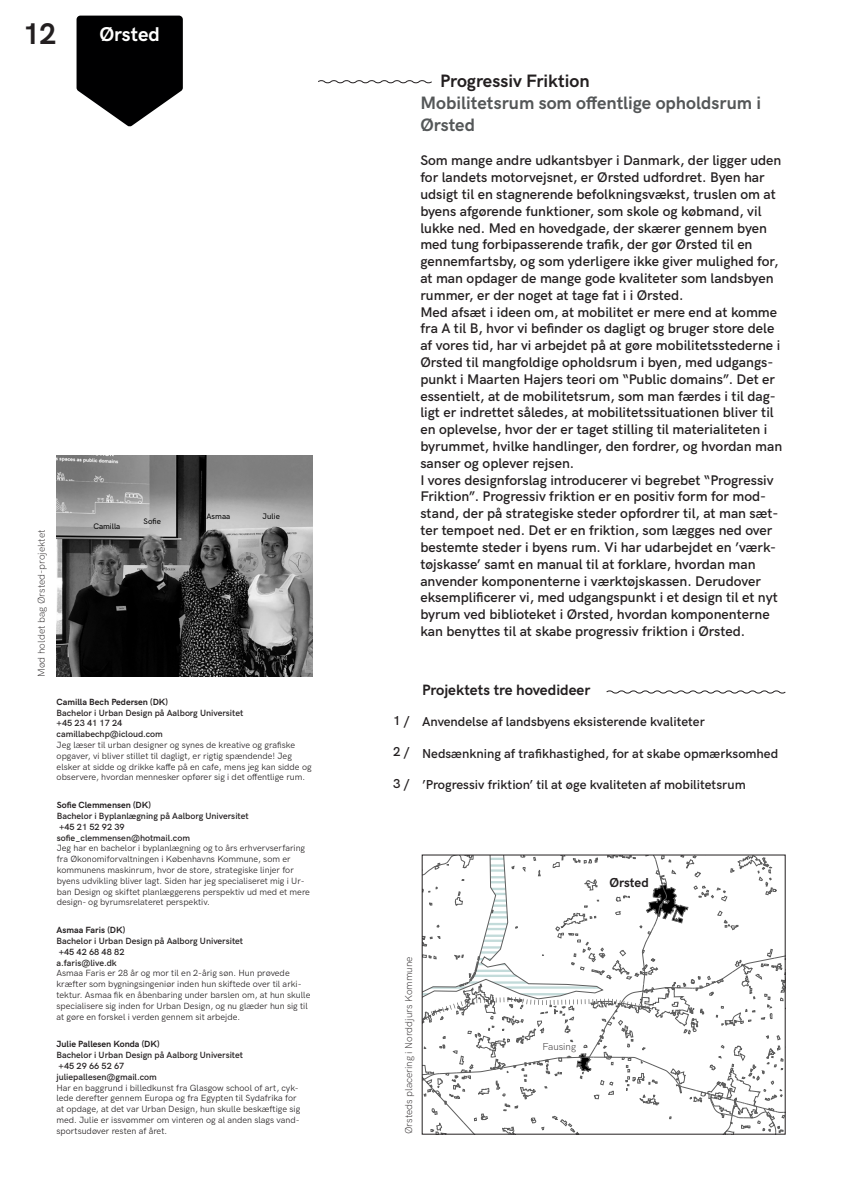
<style>
.page{position:relative;width:842px;height:1191px;background:#fff}
.page>*{position:absolute;margin:0;border:0;box-sizing:border-box;transform-origin:0 0}
.t1{font:700 30px "HK Grotesk";color:#231f20}
.t2{font:700 20px "HK Grotesk";color:#fff}
.t3{font:700 18px/21.6px "HK Grotesk";color:#545758}
.t4{font:700 18px "HK Grotesk";color:#231f20}
.t5{font:700 15px "HK Grotesk";color:#231f20}
.t6{font:600 14px/16.8px "HK Grotesk";color:#231f20}
.t7{font:600 13px "HK Grotesk";color:#231f20}
.t8{font:700 13px "HK Grotesk";color:#231f20}
.t9{font:300 10px "HK Grotesk";color:#231f20}
.t10{font:9px/10.8px "HK Grotesk";color:#231f20}
.t11{font:600 9px "HK Grotesk";color:#231f20}
.t12{font:700 9px "HK Grotesk";color:#231f20}
.t13{font:500 8px "HK Grotesk";color:#000}
</style>
<div class="page">
<img style="left:57px;top:455px;width:255px;height:222px">
<svg style="left:318px;top:80px;width:114px;height:4px"></svg>
<svg style="left:606px;top:690px;width:180px;height:4px"></svg>
<svg style="left:77px;top:16px;width:106px;height:111px"></svg>
<svg style="left:422px;top:854px;width:364px;height:281px"></svg>
<h1 class="t1" style="left:23px;top:11px;width:36px">12</h1>
<p class="t2" style="left:99px;top:19px;width:62px">Ørsted</p>
<p class="t9" style="left:34px;top:677px;width:149px;rotate:-90deg">Mød holdet bag Ørsted-projektet</p>
<p class="t13" style="left:93px;top:520px;width:28px">Camilla</p>
<p class="t13" style="left:144px;top:515px;width:19px">Sofie</p>
<p class="t13" style="left:206px;top:510px;width:25px">Asmaa</p>
<p class="t13" style="left:263px;top:510px;width:19px">Julie</p>
<p class="t12" style="left:57px;top:695px;width:113px">Camilla Bech Pedersen (DK)</p>
<p class="t11" style="left:57px;top:705px;width:188px">Bachelor i Urban Design på Aalborg Universitet</p>
<p class="t11" style="left:57px;top:716px;width:67px">+45 23 41 17 24</p>
<p class="t11" style="left:57px;top:727px;width:108px">camillabechp@icloud.com</p>
<p class="t10" style="left:57px;top:738px;width:256px">Jeg læser til urban designer og synes de kreative og grafiske opgaver, vi bliver stillet til dagligt, er rigtig spændende! Jeg elsker at sidde og drikke kaffe på en cafe, mens jeg kan sidde og observere, hvordan mennesker opfører sig i det offentlige rum.</p>
<p class="t12" style="left:57px;top:798px;width:96px">Sofie Clemmensen (DK)</p>
<p class="t11" style="left:57px;top:809px;width:193px">Bachelor i Byplanlægning på Aalborg Universitet</p>
<p class="t11" style="left:59px;top:820px;width:67px">+45 21 52 92 39</p>
<p class="t11" style="left:57px;top:830px;width:135px">sofie_clemmensen@hotmail.com</p>
<p class="t10" style="left:57px;top:842px;width:255px">Jeg har en bachelor i byplanlægning og to års erhvervserfaring fra Økonomiforvaltningen i Københavns Kommune, som er kommunens maskinrum, hvor de store, strategiske linjer for byens udvikling bliver lagt. Siden har jeg specialiseret mig i Ur&shy;ban Design og skiftet planlæggerens perspektiv ud med et mere design- og byrumsrelateret perspektiv.</p>
<p class="t12" style="left:56px;top:923px;width:70px">Asmaa Faris (DK)</p>
<p class="t11" style="left:56px;top:934px;width:188px">Bachelor i Urban Design på Aalborg Universitet</p>
<p class="t11" style="left:59px;top:945px;width:67px">+45 42 68 48 82</p>
<p class="t11" style="left:56px;top:955px;width:62px">a.faris@live.dk</p>
<p class="t10" style="left:56px;top:967px;width:255px">Asmaa Faris er 28 år og mor til en 2-årig søn. Hun prøvede kræfter som bygningsingeniør inden hun skiftede over til arki&shy;tektur. Asmaa fik en åbenbaring under barslen om, at hun skulle specialisere sig inden for Urban Design, og nu glæder hun sig til at gøre en forskel i verden gennem sit arbejde.</p>
<p class="t12" style="left:56px;top:1037px;width:105px">Julie Pallesen Konda (DK)</p>
<p class="t11" style="left:56px;top:1048px;width:188px">Bachelor i Urban Design på Aalborg Universitet</p>
<p class="t11" style="left:59px;top:1059px;width:67px">+45 29 66 52 67</p>
<p class="t11" style="left:56px;top:1070px;width:102px">juliepallesen@gmail.com</p>
<p class="t10" style="left:56px;top:1081px;width:245px">Har en baggrund i billedkunst fra Glasgow school of art, cyk&shy;lede derefter gennem Europa og fra Egypten til Sydafrika for at opdage, at det var Urban Design, hun skulle beskæftige sig med. Julie er issvømmer om vinteren og al anden slags vand&shy;sportsudøver resten af året.</p>
<p class="t4" style="left:440px;top:68px;width:151px">Progressiv Friktion</p>
<p class="t3" style="left:420px;top:91px;width:342px">Mobilitetsrum som offentlige opholdsrum i<br>Ørsted</p>
<p class="t6" style="left:420px;top:151px;width:363px">Som mange andre udkantsbyer i Danmark, der ligger uden for landets motorvejsnet, er Ørsted udfordret. Byen har udsigt til en stagnerende befolkningsvækst, truslen om at byens afgørende funktioner, som skole og købmand, vil lukke ned. Med en hovedgade, der skærer gennem byen med tung forbipasserende trafik, der gør Ørsted til en gennemfartsby, og som yderligere ikke giver mulighed for, at man opdager de mange gode kvaliteter som landsbyen rummer, er der noget at tage fat i i Ørsted.</p>
<p class="t6" style="left:420px;top:302px;width:363px">Med afsæt i ideen om, at mobilitet er mere end at komme fra A til B, hvor vi befinder os dagligt og bruger store dele af vores tid, har vi arbejdet på at gøre mobilitetsstederne i Ørsted til mangfoldige opholdsrum i byen, med udgangs&shy;punkt i Maarten Hajers teori om “Public domains”. Det er essentielt, at de mobilitetsrum, som man færdes i til dag&shy;ligt er indrettet således, at mobilitetssituationen bliver til en oplevelse, hvor der er taget stilling til materialiteten i byrummet, hvilke handlinger, den fordrer, og hvordan man sanser og oplever rejsen.</p>
<p class="t6" style="left:420px;top:470px;width:359px">I vores designforslag introducerer vi begrebet “Progressiv Friktion”. Progressiv friktion er en positiv form for mod&shy;stand, der på strategiske steder opfordrer til, at man sæt&shy;ter tempoet ned. Det er en friktion, som lægges ned over bestemte steder i byens rum. Vi har udarbejdet en ’værk&shy;tøjskasse’ samt en manual til at forklare, hvordan man anvender komponenterne i værktøjskassen. Derudover eksemplificerer vi, med udgangspunkt i et design til et nyt byrum ved biblioteket i Ørsted, hvordan komponenterne kan benyttes til at skabe progressiv friktion i Ørsted.</p>
<p class="t7" style="left:393px;top:711px;width:18px">1 /</p>
<p class="t7" style="left:393px;top:742px;width:18px">2 /</p>
<p class="t7" style="left:393px;top:773px;width:18px">3 /</p>
<p class="t5" style="left:422px;top:678px;width:170px">Projektets tre hovedideer</p>
<p class="t7" style="left:422px;top:712px;width:284px">Anvendelse af landsbyens eksisterende kvaliteter</p>
<p class="t7" style="left:422px;top:743px;width:358px">Nedsænkning af trafikhastighed, for at skabe opmærksomhed</p>
<p class="t7" style="left:422px;top:774px;width:325px">’Progressiv friktion’ til at øge kvaliteten af mobilitetsrum</p>
<p class="t8" style="left:609px;top:873px;width:41px">Ørsted</p>
<p class="t9" style="left:401px;top:1134px;width:179px;rotate:-90deg">Ørsteds placering i Norddjurs Kommune</p>
<p class="t9" style="left:542px;top:1039px;width:35px">Fausing</p>
</div>
